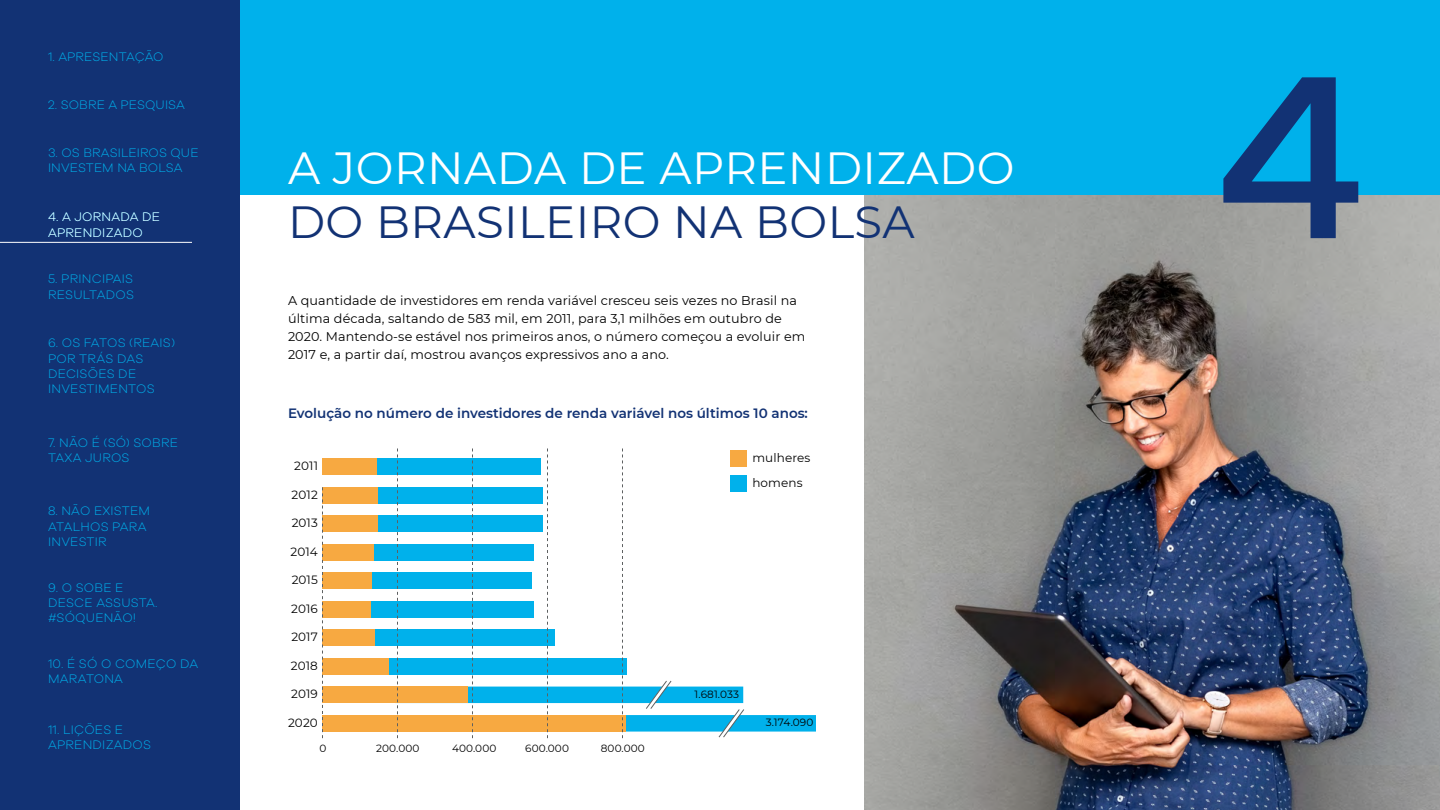
<style>
.page{position:relative;width:1440px;height:810px;background:#fff}
.page>*{position:absolute;margin:0;border:0;box-sizing:border-box;transform-origin:0 0}
.t1{font:500 240px "Galano Grotesque";color:#123274}
.t2{font:45px "Montserrat";letter-spacing:.01em;color:#fff}
.t3{font:45px "Montserrat";letter-spacing:.01em;color:#123274}
.t4{font:600 13.5px "Montserrat";color:#123274}
.t5{font:300 12.75px/15.3px "Galano Grotesque";letter-spacing:.02em;color:#00b1eb}
.t6{font:12.75px/18px "Montserrat";letter-spacing:.01em;color:#000}
.t7{font:300 12.75px/15.3px "Galano Grotesque";letter-spacing:.02em;color:#fff}
.t8{font:12px/24.8px "Montserrat";letter-spacing:.01em;color:#000}
.t9{font:10.5px "Montserrat";letter-spacing:.01em;color:#000}
</style>
<div class="page">
<div style="left:0;top:0;width:240px;height:810px;background:#123274"></div>
<img style="left:864px;top:195px;width:576px;height:615px">
<div style="left:240px;top:0;width:1200px;height:195px;background:#00b1eb"></div>
<div style="left:377px;top:459px;width:164px;height:16px;background:#00b1eb"></div>
<div style="left:322px;top:459px;width:55px;height:16px;background:#f7a941"></div>
<div style="left:322px;top:487px;width:56px;height:16px;background:#f7a941"></div>
<div style="left:322px;top:516px;width:56px;height:16px;background:#f7a941"></div>
<div style="left:322px;top:544px;width:52px;height:17px;background:#f7a941"></div>
<div style="left:322px;top:573px;width:50px;height:16px;background:#f7a941"></div>
<div style="left:322px;top:601px;width:49px;height:17px;background:#f7a941"></div>
<div style="left:322px;top:630px;width:53px;height:16px;background:#f7a941"></div>
<div style="left:322px;top:658px;width:68px;height:17px;background:#f7a941"></div>
<div style="left:322px;top:687px;width:146px;height:16px;background:#f7a941"></div>
<div style="left:322px;top:715px;width:304px;height:17px;background:#f7a941"></div>
<div style="left:371px;top:601px;width:163px;height:17px;background:#00b1eb"></div>
<div style="left:378px;top:487px;width:165px;height:17px;background:#00b1eb"></div>
<div style="left:374px;top:544px;width:160px;height:17px;background:#00b1eb"></div>
<div style="left:375px;top:630px;width:180px;height:16px;background:#00b1eb"></div>
<div style="left:390px;top:658px;width:237px;height:17px;background:#00b1eb"></div>
<div style="left:378px;top:516px;width:165px;height:16px;background:#00b1eb"></div>
<div style="left:372px;top:573px;width:159px;height:16px;background:#00b1eb"></div>
<svg style="left:322px;top:487px;width:1px;height:251px"></svg>
<svg style="left:395px;top:448px;width:421px;height:290px"></svg>
<hr style="left:0;top:242px;width:192px;height:1px;background:#fff">
<p class="t5" style="left:48px;top:49px;width:117px">1. APRESENTAÇÃO</p>
<p class="t5" style="left:48px;top:97px;width:139px">2. SOBRE A PESQUISA</p>
<p class="t5" style="left:48px;top:145px;width:152px">3. OS BRASILEIROS QUE<br>INVESTEM NA BOLSA</p>
<h2 class="t2" style="left:288px;top:137px;width:728px">A JORNADA DE APRENDIZADO</h2>
<h2 class="t3" style="left:288px;top:191px;width:628px">DO BRASILEIRO NA BOLSA</h2>
<p class="t7" style="left:48px;top:209px;width:114px">4. A JORNADA DE<br>APRENDIZADO</p>
<p class="t5" style="left:48px;top:271px;width:88px">5. PRINCIPAIS<br>RESULTADOS</p>
<p class="t5" style="left:48px;top:335px;width:129px">6. OS FATOS (REAIS)<br>POR TRÁS DAS<br>DECISÕES DE<br>INVESTIMENTOS</p>
<p class="t5" style="left:48px;top:435px;width:131px">7. NÃO É (SÓ) SOBRE<br>TAXA JUROS</p>
<p class="t5" style="left:48px;top:503px;width:104px">8. NÃO EXISTEM<br>ATALHOS PARA<br>INVESTIR</p>
<p class="t5" style="left:48px;top:579px;width:111px">9. O SOBE E<br>DESCE ASSUSTA. #SÓQUENÃO!</p>
<p class="t5" style="left:48px;top:656px;width:152px">10. É SÓ O COMEÇO DA<br>MARATONA</p>
<p class="t5" style="left:48px;top:722px;width:105px">11. LIÇÕES E<br>APRENDIZADOS</p>
<p class="t6" style="left:288px;top:291px;width:510px">A quantidade de investidores em renda variável cresceu seis vezes no Brasil na</p>
<p class="t6" style="left:288px;top:309px;width:519px">última década, saltando de 583 mil, em 2011, para 3,1 milhões em outubro de<br>2020. Mantendo-se estável nos primeiros anos, o número começou a evoluir em<br>2017 e, a partir daí, mostrou avanços expressivos ano a ano.</p>
<p class="t4" style="left:288px;top:404px;width:521px">Evolução no número de investidores de renda variável nos últimos 10 anos:</p>
<p class="t8" style="left:294px;top:453px;width:25px">2011</p>
<p class="t8" style="left:752px;top:445px;width:60px">mulheres homens</p>
<p class="t8" style="left:292px;top:482px;width:28px">2012</p>
<p class="t8" style="left:292px;top:510px;width:28px">2013</p>
<p class="t8" style="left:291px;top:539px;width:29px">2014</p>
<p class="t8" style="left:292px;top:567px;width:28px">2015</p>
<p class="t8" style="left:291px;top:596px;width:28px">2016</p>
<p class="t8" style="left:291px;top:624px;width:28px">2017</p>
<p class="t8" style="left:291px;top:653px;width:29px">2018</p>
<p class="t8" style="left:291px;top:681px;width:28px">2019</p>
<p class="t8" style="left:288px;top:710px;width:31px">2020</p>
<p class="t9" style="left:319px;top:741px;width:8px">0</p>
<p class="t9" style="left:376px;top:741px;width:45px">200.000</p>
<p class="t9" style="left:452px;top:741px;width:46px">400.000</p>
<p class="t9" style="left:525px;top:741px;width:45px">600.000</p>
<p class="t9" style="left:601px;top:741px;width:46px">800.000</p>
<p class="t9" style="left:695px;top:687px;width:46px">1.681.033</p>
<p class="t9" style="left:766px;top:715px;width:49px">3.174.090</p>
<h1 class="t1" style="left:1217px;top:13px;width:150px">4</h1>
</div>
